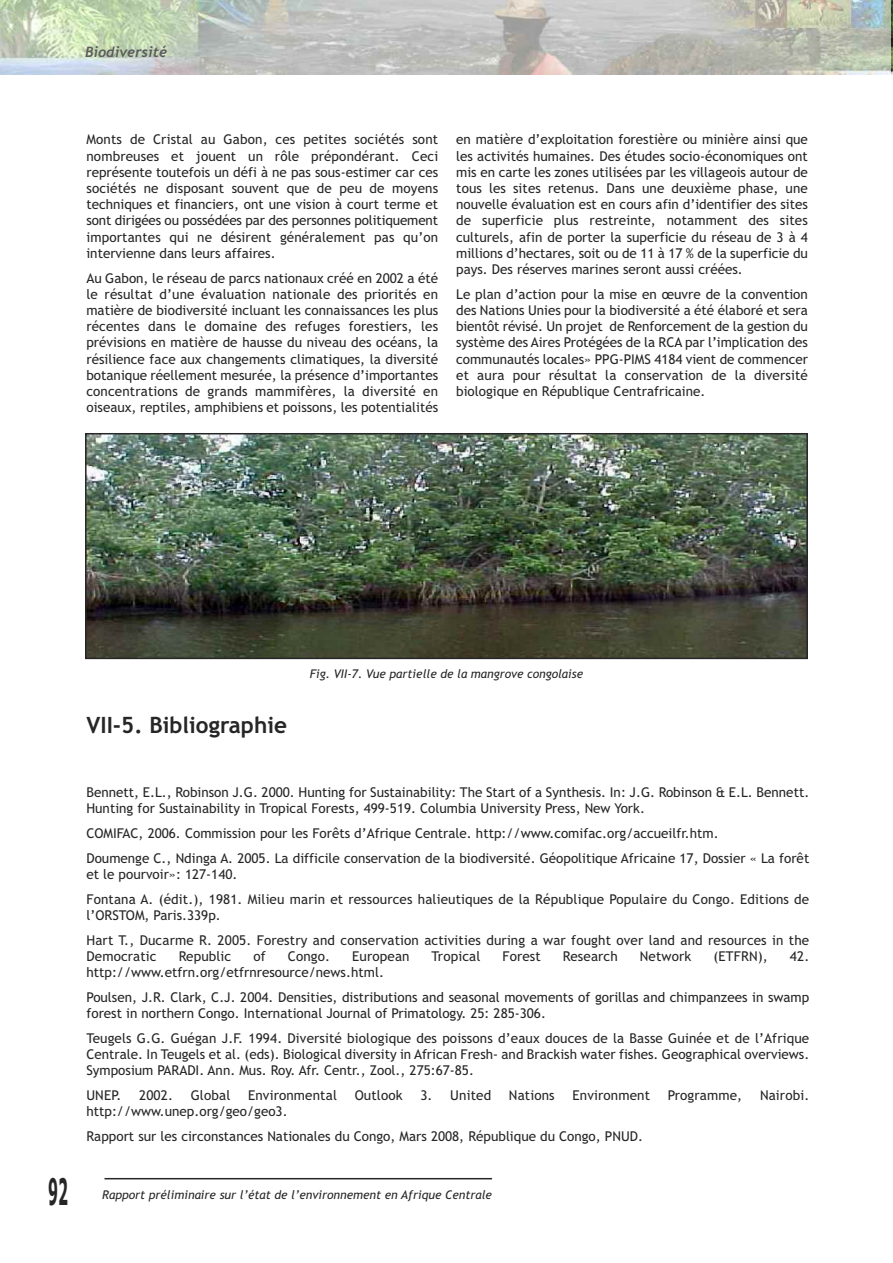
<style>
.page{position:relative;width:893px;height:1263px;background:#fff}
.page>*{position:absolute;margin:0;border:0;box-sizing:border-box;transform-origin:0 0}
.t1{font:700 36.75px "Verdana";color:#272627;scale:.38 1}
.t2{font:700 22.5px "Trebuchet MS";color:#272627}
.t3{font:italic 700 14.25px "Trebuchet";color:#5d5c5d}
.t4{font:13.5px/16.2px "Trebuchet MS";color:#272627}
.t5{font:italic 12px "Trebuchet MS";color:#272627}
</style>
<div class="page">
<img style="left:0;top:0;width:891px;height:75px">
<hr style="left:104px;top:1178px;width:388px;height:1px;background:#272627">
<img style="left:88px;top:436px;width:717px;height:220px">
<div style="left:85px;top:433px;width:723px;height:226px;border:2px solid #272627"></div>
<p class="t3" style="left:85px;top:44px;width:83px">Biodiversité</p>
<p class="t4" style="left:86px;top:132px;width:353px;text-align:justify">Monts de Cristal au Gabon, ces petites sociétés sont nombreuses et jouent un rôle prépondérant. Ceci représente toutefois un défi à ne pas sous-estimer car ces sociétés ne disposant souvent que de peu de moyens techniques et financiers, ont une vision à court terme et sont dirigées ou possédées par des personnes politiquement importantes qui ne désirent généralement pas qu’on intervienne dans leurs affaires.</p>
<p class="t4" style="left:86px;top:270px;width:353px;text-align:justify">Au Gabon, le réseau de parcs nationaux créé en 2002 a été le résultat d’une évaluation nationale des priorités en matière de biodiversité incluant les connaissances les plus récentes dans le domaine des refuges forestiers, les prévisions en matière de hausse du niveau des océans, la résilience face aux changements climatiques, la diversité botanique réellement mesurée, la présence d’importantes concentrations de grands mammifères, la diversité en oiseaux, reptiles, amphibiens et poissons, les potentialités</p>
<p class="t4" style="left:456px;top:132px;width:353px;text-align:justify">en matière d’exploitation forestière ou minière ainsi que les activités humaines. Des études socio-économiques ont mis en carte les zones utilisées par les villageois autour de tous les sites retenus. Dans une deuxième phase, une nouvelle évaluation est en cours afin d’identifier des sites de superficie plus restreinte, notamment des sites culturels, afin de porter la superficie du réseau de 3 à 4 millions d’hectares, soit ou de 11 à 17 % de la superficie du pays. Des réserves marines seront aussi créées.</p>
<p class="t4" style="left:456px;top:286px;width:353px;text-align:justify">Le plan d’action pour la mise en œuvre de la convention des Nations Unies pour la biodiversité a été élaboré et sera bientôt révisé. Un projet de Renforcement de la gestion du système des Aires Protégées de la RCA par l’implication des communautés locales» PPG-PIMS 4184 vient de commencer et aura pour résultat la conservation de la diversité biologique en République Centrafricaine.</p>
<h2 class="t2" style="left:86px;top:712px;width:202px">VII-5. Bibliographie</h2>
<p class="t5" style="left:310px;top:667px;width:275px">Fig. VII-7. Vue partielle de la mangrove congolaise</p>
<h1 class="t1" style="left:48px;top:1170px;width:54px">92</h1>
<p class="t4" style="left:86px;top:784px;width:724px">Bennett, E.L., Robinson J.G. 2000. Hunting for Sustainability: The Start of a Synthesis. In: J.G. Robinson &amp; E.L. Bennett.<br>Hunting for Sustainability in Tropical Forests, 499-519. Columbia University Press, New York.</p>
<p class="t4" style="left:86px;top:821px;width:724px;line-height:24.8px">COMIFAC, 2006. Commission pour les Forêts d’Afrique Centrale. http://www.comifac.org/accueilfr.htm.<br>Doumenge C., Ndinga A. 2005. La difficile conservation de la biodiversité. Géopolitique Africaine 17, Dossier « La forêt</p>
<p class="t4" style="left:86px;top:862px;width:724px;line-height:24.8px">et le pourvoir»: 127-140.<br>Fontana A. (édit.), 1981. Milieu marin et ressources halieutiques de la République Populaire du Congo. Editions de</p>
<p class="t4" style="left:86px;top:903px;width:724px;line-height:24.8px">l’ORSTOM, Paris.339p.<br>Hart T., Ducarme R. 2005. Forestry and conservation activities during a war fought over land and resources in the</p>
<p class="t4" style="left:86px;top:948px;width:72px">Democratic</p>
<p class="t4" style="left:179px;top:948px;width:54px">Republic</p>
<p class="t4" style="left:253px;top:948px;width:14px">of</p>
<p class="t4" style="left:288px;top:948px;width:44px">Congo.</p>
<p class="t4" style="left:352px;top:948px;width:59px">European</p>
<p class="t4" style="left:431px;top:948px;width:50px">Tropical</p>
<p class="t4" style="left:502px;top:948px;width:40px">Forest</p>
<p class="t4" style="left:563px;top:948px;width:56px">Research</p>
<p class="t4" style="left:640px;top:948px;width:53px">Network</p>
<p class="t4" style="left:713px;top:948px;width:56px">(ETFRN),</p>
<p class="t4" style="left:790px;top:948px;width:21px">42.</p>
<p class="t4" style="left:86px;top:960px;width:724px;line-height:24.8px">http://www.etfrn.org/etfrnresource/news.html.<br>Poulsen, J.R. Clark, C.J. 2004. Densities, distributions and seasonal movements of gorillas and chimpanzees in swamp</p>
<p class="t4" style="left:86px;top:1001px;width:724px;line-height:24.8px">forest in northern Congo. International Journal of Primatology. 25: 285-306.<br>Teugels G.G. Guégan J.F. 1994. Diversité biologique des poissons d’eaux douces de la Basse Guinée et de l’Afrique</p>
<p class="t4" style="left:86px;top:1046px;width:724px">Centrale. In Teugels et al. (eds). Biological diversity in African Fresh- and Brackish water fishes. Geographical overviews.<br>Symposium PARADI. Ann. Mus. Roy. Afr. Centr., Zool., 275:67-85.</p>
<p class="t4" style="left:86px;top:1087px;width:36px">UNEP.</p>
<p class="t4" style="left:139px;top:1087px;width:35px">2002.</p>
<p class="t4" style="left:191px;top:1087px;width:41px">Global</p>
<p class="t4" style="left:248px;top:1087px;width:90px">Environmental</p>
<p class="t4" style="left:355px;top:1087px;width:49px">Outlook</p>
<p class="t4" style="left:420px;top:1087px;width:72px">3. United</p>
<p class="t4" style="left:509px;top:1087px;width:47px">Nations</p>
<p class="t4" style="left:572px;top:1087px;width:79px">Environment</p>
<p class="t4" style="left:668px;top:1087px;width:76px">Programme,</p>
<p class="t4" style="left:760px;top:1087px;width:51px">Nairobi.</p>
<p class="t4" style="left:86px;top:1099px;width:558px;line-height:24.8px">http://www.unep.org/geo/geo3.<br>Rapport sur les circonstances Nationales du Congo, Mars 2008, République du Congo, PNUD.</p>
<p class="t5" style="left:102px;top:1187px;width:391px">Rapport préliminaire sur l’état de l’environnement en Afrique Centrale</p>
</div>
